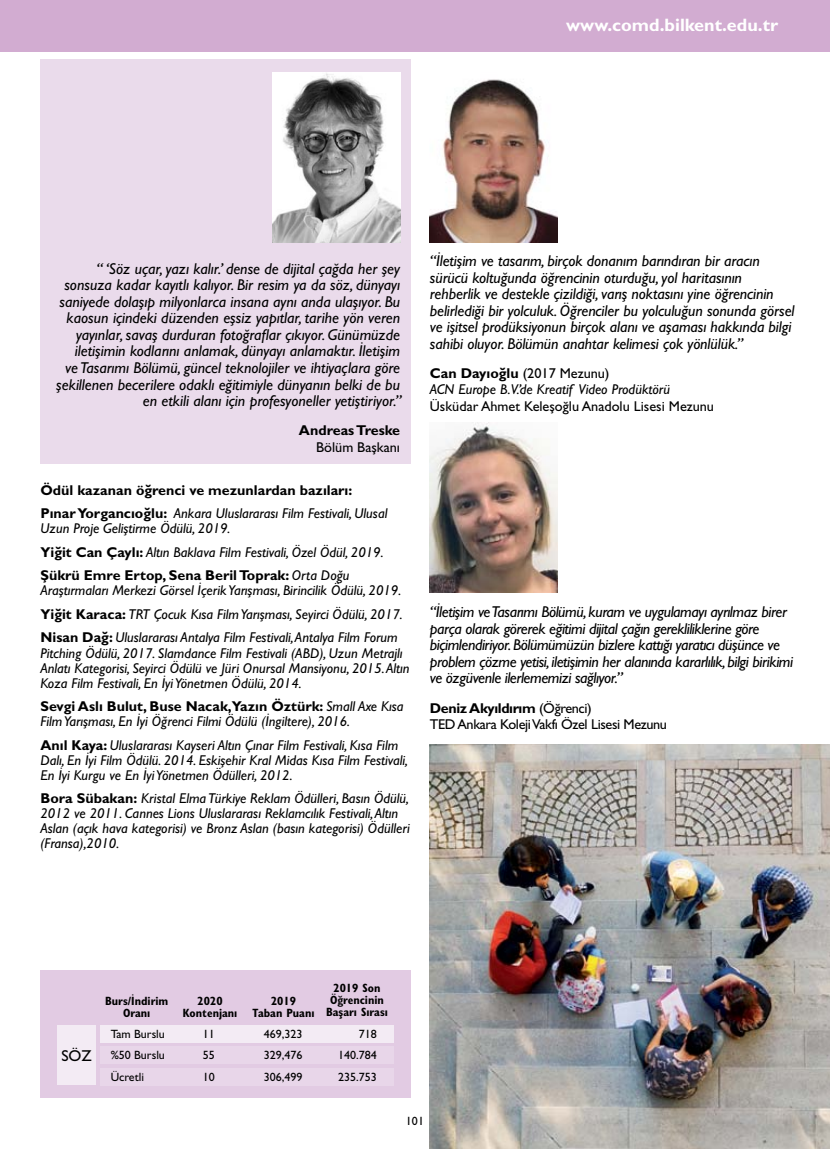
<style>
.page{position:relative;width:830px;height:1149px;background:#fff}
.page>*{position:absolute;margin:0;border:0;box-sizing:border-box;transform-origin:0 0}
.t1{font:700 18px "Gill Sans Std";color:#fff}
.t2{font:italic 15.75px/16.5px "Gill Sans Std";letter-spacing:-.005em;color:#000;text-align:right}
.t3{font:italic 15.75px/16.5px "Gill Sans Std";letter-spacing:-.025em;color:#000}
.t4{font:15.75px "Gill Sans Std";color:#000}
.t5{font:italic 14.25px/15px "Gill Sans Std";color:#000}
.t6{font:700 14.25px/23.5px "Gill Sans Std";color:#000}
.t7{font:14.25px/16.5px "Gill Sans Std";letter-spacing:-.025em;color:#000}
.t8{font:14.25px "Gill Sans Std";color:#000}
.t9{font:700 condensed 12px/12px "Gill Sans Std";color:#000;text-align:center}
.t10{font:12px "Gill Sans Std";color:#000}
.s1{font-weight:400;font-style:italic}
.s2{font-weight:700;font-style:normal}
.s3{font-style:normal}
.s4{font-weight:700}
</style>
<div class="page">
<div style="left:40px;top:60px;width:370px;height:403px;background:#eadbeb"></div>
<div style="left:0;top:0;width:829px;height:51px;background:#d2acd1"></div>
<img style="left:429px;top:744px;width:400px;height:404px">
<img style="left:272px;top:72px;width:128px;height:170px">
<img style="left:429px;top:79px;width:128px;height:163px">
<img style="left:429px;top:422px;width:128px;height:170px">
<div style="left:40px;top:969px;width:370px;height:128px;background:#e2cbe3"></div>
<div style="left:57px;top:1025px;width:39px;height:59px;background:#f3ebf4"></div>
<div style="left:100px;top:1025px;width:293px;height:17px;background:#f3ebf4"></div>
<div style="left:100px;top:1046px;width:293px;height:17px;background:#e8d6e9"></div>
<div style="left:100px;top:1067px;width:293px;height:17px;background:#e8d6e9"></div>
<p class="t1" style="left:566px;top:14px;width:213px">www.comd.bilkent.edu.tr</p>
<p class="t2" style="left:56px;top:260px;width:347px">“ ‘Söz uçar, yazı kalır.’ dense de dijital çağda her şey sonsuza kadar kayıtlı kalıyor. Bir resim ya da söz, dünyayı saniyede dolaşıp milyonlarca insana aynı anda ulaşıyor. Bu kaosun içindeki düzenden eşsiz yapıtlar, tarihe yön veren yayınlar, savaş durduran fotoğraflar çıkıyor. Günümüzde iletişimin kodlarını anlamak, dünyayı anlamaktır. İletişim<br>ve Tasarımı Bölümü, güncel teknolojiler ve ihtiyaçlara göre şekillenen becerilere odaklı eğitimiyle dünyanın belki de bu en etkili alanı için profesyoneller yetiştiriyor.”</p>
<p class="t6" style="left:299px;top:418px;width:103px">Andreas Treske</p>
<p class="t8" style="left:316px;top:438px;width:85px">Bölüm Başkanı</p>
<p class="t6" style="left:40px;top:478px;width:348px">Ödül kazanan öğrenci ve mezunlardan bazıları:<br>Pınar Yorgancıoğlu: <span class="s1">Ankara Uluslararası Film Festivali, Ulusal</span></p>
<p class="t5" style="left:40px;top:516px;width:344px;line-height:23.5px">Uzun Proje Geliştirme Ödülü, 2019.<br><span class="s2">Yiğit Can Çaylı:</span> Altın Baklava Film Festivali, Özel Ödül, 2019.<br><span class="s2">Şükrü Emre Ertop, Sena Beril Toprak:</span> Orta Doğu</p>
<p class="t5" style="left:40px;top:578px;width:363px;line-height:23.5px;text-align:justify">Araştırmaları Merkezi Görsel İçerik Yarışması, Birincilik Ödülü, 2019.<br><span class="s2">Yiğit Karaca:</span> TRT Çocuk Kısa Film Yarışması, Seyirci Ödülü, 2017.<br><span class="s2">Nisan Dağ:</span> Uluslararası Antalya Film Festivali, Antalya Film Forum</p>
<p class="t5" style="left:40px;top:645px;width:370px">Pitching Ödülü, 2017. Slamdance Film Festivali (ABD), Uzun Metrajlı<br>Anlatı Kategorisi, Seyirci Ödülü ve Jüri Onursal Mansiyonu, 2015. Altın<br>Koza Film Festivali, En İyi Yönetmen Ödülü, 2014.</p>
<p class="t5" style="left:40px;top:698px;width:364px"><span class="s2">Sevgi Aslı Bulut, Buse Nacak,Yazın Öztürk:</span> Small Axe Kısa<br>Film Yarışması, En İyi Öğrenci Filmi Ödülü (İngiltere), 2016.</p>
<p class="t5" style="left:40px;top:737px;width:369px"><span class="s2">Anıl Kaya:</span> Uluslararası Kayseri Altın Çınar Film Festivali, Kısa Film<br>Dalı, En İyi Film Ödülü. 2014. Eskişehir Kral Midas Kısa Film Festivali,<br>En İyi Kurgu ve En İyi Yönetmen Ödülleri, 2012.</p>
<p class="t5" style="left:40px;top:790px;width:370px"><span class="s2">Bora Sübakan:</span> Kristal Elma Türkiye Reklam Ödülleri, Basın Ödülü, 2012 ve 2011. Cannes Lions Uluslararası Reklamcılık Festivali, Altın Aslan (açık hava kategorisi) ve Bronz Aslan (basın kategorisi) Ödülleri (Fransa),2010.</p>
<p class="t2" style="left:429px;top:252px;width:366px;text-align:left">“İletişim ve tasarım, birçok donanım barındıran bir aracın sürücü koltuğunda öğrencinin oturduğu, yol haritasının rehberlik ve destekle çizildiği, varış noktasını yine öğrencinin belirlediği bir yolculuk. Öğrenciler bu yolculuğun sonunda görsel ve işitsel prodüksiyonun birçok alanı ve aşaması hakkında bilgi sahibi oluyor. Bölümün anahtar kelimesi çok yönlülük.”</p>
<p class="t5" style="left:429px;top:365px;width:241px;line-height:16.5px"><span class="s2">Can Dayıoğlu</span> <span class="s3">(2017 Mezunu)<br></span>ACN Europe B.V.’de Kreatif Video Prodüktörü</p>
<p class="t8" style="left:429px;top:398px;width:285px">Üsküdar Ahmet Keleşoğlu Anadolu Lisesi Mezunu</p>
<p class="t3" style="left:429px;top:603px;width:364px">“İletişim ve Tasarımı Bölümü, kuram ve uygulamayı ayrılmaz birer parça olarak görerek eğitimi dijital çağın gerekliliklerine göre biçimlendiriyor. Bölümümüzün bizlere kattığı yaratıcı düşünce ve problem çözme yetisi, iletişimin her alanında kararlılık, bilgi birikimi ve özgüvenle ilerlememizi sağlıyor.”</p>
<p class="t7" style="left:429px;top:699px;width:238px"><span class="s4">Deniz Akyıldırım</span> (Öğrenci)<br>TED Ankara Koleji Vakfı Özel Lisesi Mezunu</p>
<p class="t4" style="left:61px;top:1046px;width:32px">SÖZ</p>
<p class="t9" style="left:105px;top:994px;width:65px">Burs/İndirim<br>Oranı</p>
<p class="t9" style="left:183px;top:994px;width:56px">2020<br>Kontenjanı</p>
<p class="t9" style="left:252px;top:994px;width:63px">2019<br>Taban Puanı</p>
<p class="t9" style="left:326px;top:981px;width:63px">2019 Son<br>Öğrencinin<br>Başarı Sırası</p>
<p class="t10" style="left:111px;top:1026px;width:56px">Tam Burslu</p>
<p class="t10" style="left:203px;top:1026px;width:13px">11</p>
<p class="t10" style="left:264px;top:1026px;width:40px">469,323</p>
<p class="t10" style="left:358px;top:1026px;width:19px">718</p>
<p class="t10" style="left:111px;top:1048px;width:56px">%50 Burslu</p>
<p class="t10" style="left:203px;top:1048px;width:13px">55</p>
<p class="t10" style="left:264px;top:1048px;width:40px">329,476</p>
<p class="t10" style="left:338px;top:1048px;width:40px">140.784</p>
<p class="t10" style="left:111px;top:1069px;width:35px">Ücretli</p>
<p class="t10" style="left:203px;top:1069px;width:13px">10</p>
<p class="t10" style="left:264px;top:1069px;width:40px">306,499</p>
<p class="t10" style="left:338px;top:1069px;width:40px">235.753</p>
<p class="t10" style="left:406px;top:1113px;width:19px">101</p>
</div>
